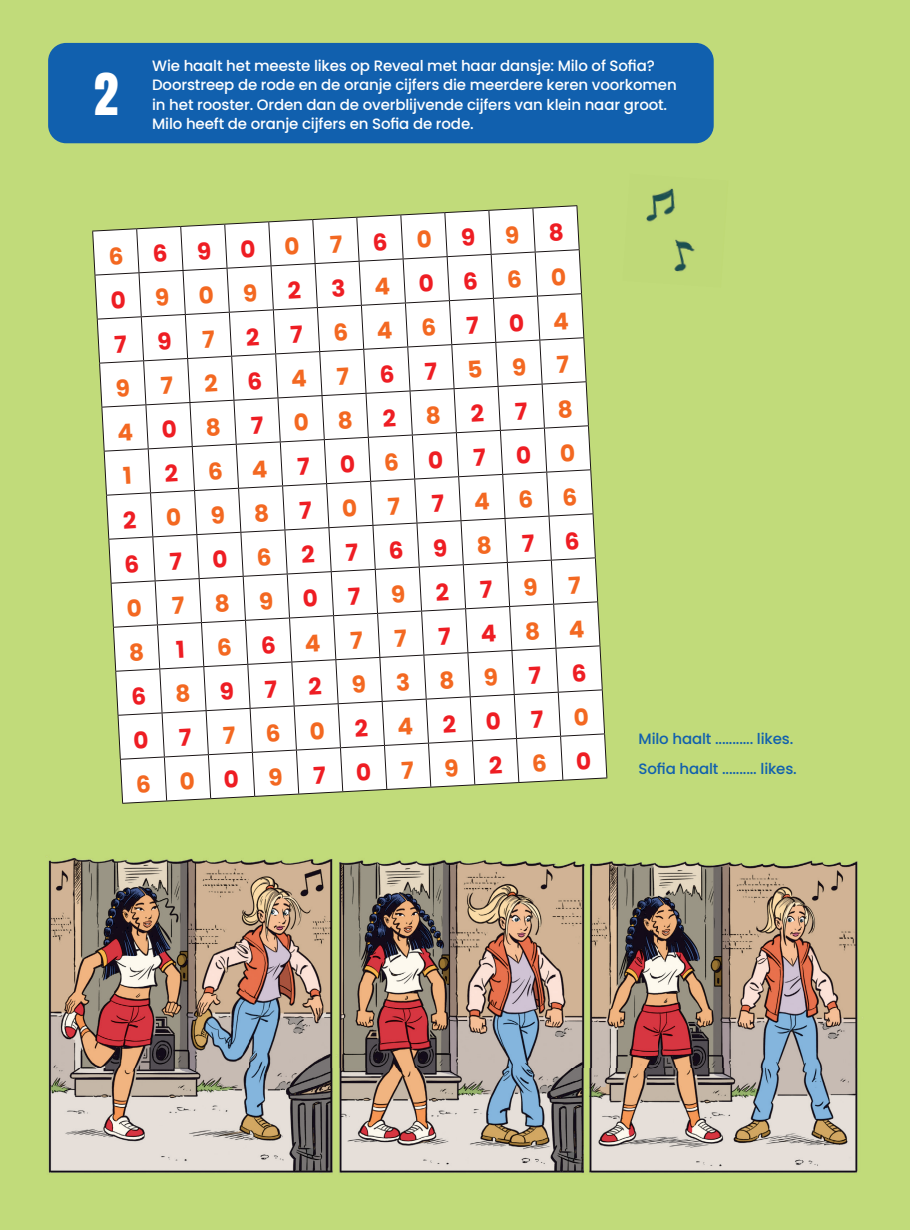
<style>
.page{position:relative;width:910px;height:1230px;background:#c1db7a}
.page>*{position:absolute;margin:0;border:0;box-sizing:border-box;transform-origin:0 0}
.t1{font:49.5px "Anton";color:#fff}
.t2{font:500 15px/19.5px "Poppins";letter-spacing:-.01em;color:#fff}
.t3{font:500 15px/30px "Poppins";letter-spacing:-.01em;color:#1160ae}
</style>
<div class="page">
<div style="left:48px;top:43px;width:666px;height:100px;background:#1160ae;border-radius:18px"></div>
<img style="left:46px;top:856px;width:817px;height:318px">
<img style="left:646px;top:188px;width:49px;height:84px">
<svg style="left:92px;top:205px;width:516px;height:599px;background:#eef1e7"></svg>
<h1 class="t1" style="left:94px;top:69px;width:26px">2</h1>
<p class="t2" style="left:152px;top:56px;width:526px">Wie haalt het meeste likes op Reveal met haar dansje: Milo of Sofia?<br>Doorstreep de rode en de oranje cijfers die meerdere keren voorkomen in het rooster. Orden dan de overblijvende cijfers van klein naar groot.<br>Milo heeft de oranje cijfers en Sofia de rode.</p>
<p class="t3" style="left:638px;top:723px;width:160px">Milo haalt ........... likes.<br>Sofia haalt .......... likes.</p>
</div>
